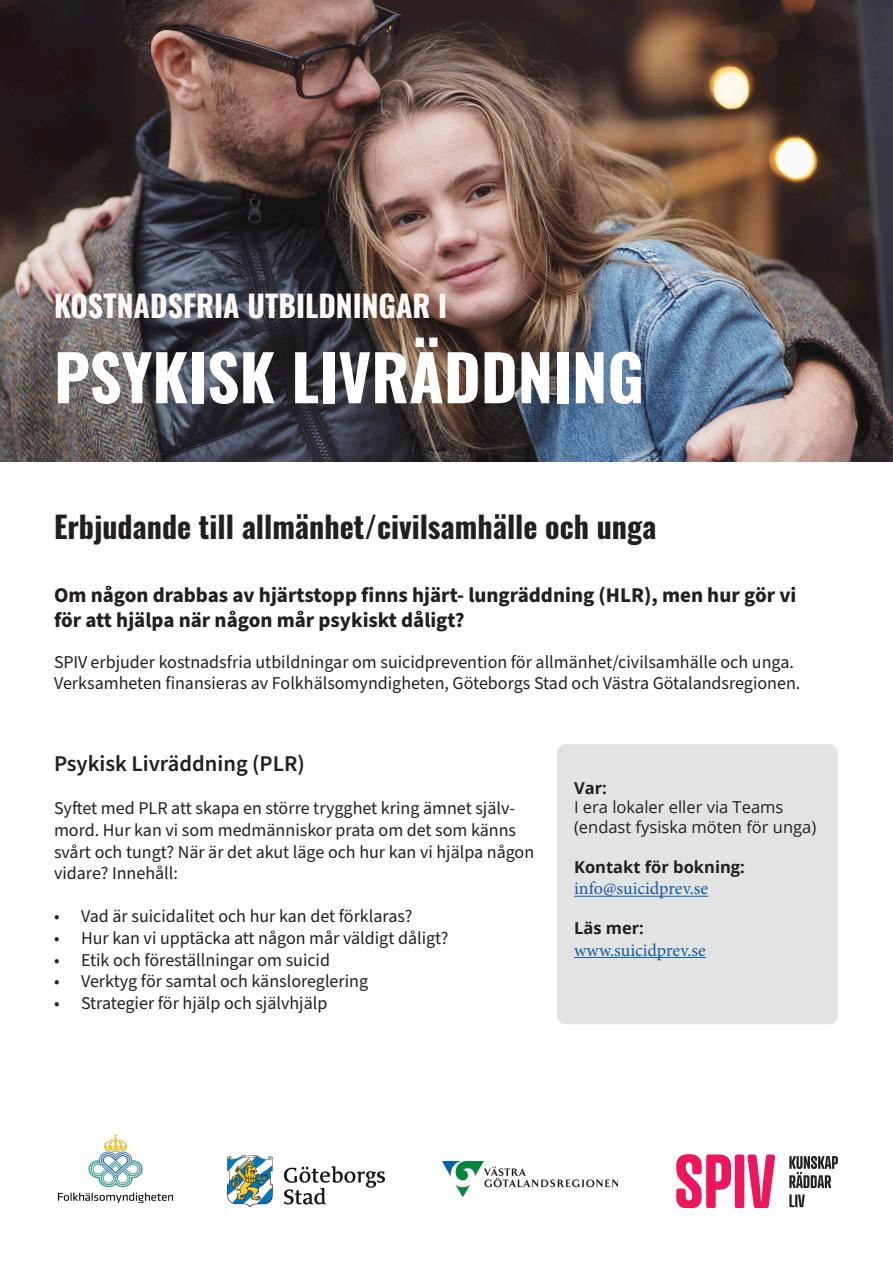
<style>
.page{position:relative;width:893px;height:1263px;background:#fff}
.page>*{position:absolute;margin:0;border:0;box-sizing:border-box;transform-origin:0 0}
.t1{font:700 63px "Oswald";color:#fff}
.t2{font:700 30px "Oswald";color:#231f20}
.t3{font:700 30px "Oswald";color:#fef8f7}
.t4{font:600 22.5px "Source Sans Pro";color:#231f20}
.t5{font:700 21px "Source Sans Pro";color:#231f20}
.t6{font:18px/21.6px "Source Sans Pro";color:#231f20}
.t7{font:18px "Minion Pro";color:#175d9e}
.t8{font:16.5px/19.8px "Open Sans";color:#231f20}
.t9{font:700 16.5px "Open Sans";color:#231f20}
.s1{font-weight:700}
</style>
<div class="page">
<img style="left:0;top:0;width:893px;height:461px">
<div style="left:557px;top:744px;width:281px;height:280px;background:#e2e3e3;border-radius:9px"></div>
<hr style="left:574px;top:896px;width:134px;height:1px;background:#175d9e">
<hr style="left:574px;top:957px;width:132px;height:1px;background:#175d9e">
<svg style="left:676px;top:1154px;width:99px;height:53px"></svg>
<svg style="left:789px;top:1156px;width:49px;height:32px"></svg>
<svg style="left:789px;top:1194px;width:16px;height:13px"></svg>
<img style="left:59px;top:1134px;width:113px;height:68px">
<img style="left:228px;top:1155px;width:156px;height:52px">
<img style="left:443px;top:1161px;width:174px;height:35px">
<p class="t3" style="left:54px;top:290px;width:395px">KOSTNADSFRIA UTBILDNINGAR I</p>
<p class="t1" style="left:54px;top:345px;width:591px">PSYKISK LIVRÄDDNING</p>
<p class="t2" style="left:54px;top:511px;width:604px">Erbjudande till allmänhet/civilsamhälle och unga</p>
<p class="t5" style="left:54px;top:581px;width:744px">Om någon drabbas av hjärtstopp finns hjärt- lungräddning (HLR), men hur gör vi</p>
<p class="t5" style="left:54px;top:606px;width:412px">för att hjälpa när någon mår psykiskt dåligt?</p>
<p class="t6" style="left:54px;top:652px;width:748px">SPIV erbjuder kostnadsfria utbildningar om suicidprevention för allmänhet/civilsamhälle och unga.<br>Verksamheten finansieras av Folkhälsomyndigheten, Göteborgs Stad och Västra Götalandsregionen.</p>
<p class="t4" style="left:54px;top:749px;width:252px">Psykisk Livräddning (PLR)</p>
<p class="t6" style="left:54px;top:798px;width:482px">Syftet med PLR att skapa en större trygghet kring ämnet själv&shy;mord. Hur kan vi som medmänniskor prata om det som känns svårt och tungt? När är det akut läge och hur kan vi hjälpa någon vidare? Innehåll:</p>
<p class="t6" style="left:54px;top:906px;width:360px">• Vad är suicidalitet och hur kan det förklaras?</p>
<p class="t6" style="left:54px;top:928px;width:396px">• Hur kan vi upptäcka att någon mår väldigt dåligt?</p>
<p class="t6" style="left:54px;top:949px;width:278px">• Etik och föreställningar om suicid</p>
<p class="t6" style="left:54px;top:971px;width:316px">• Verktyg för samtal och känsloreglering</p>
<p class="t6" style="left:54px;top:992px;width:275px">• Strategier för hjälp och självhjälp</p>
<p class="t8" style="left:574px;top:777px;width:211px"><span class="s1">Var:<br></span>I era lokaler eller via Teams</p>
<p class="t8" style="left:574px;top:817px;width:244px">(endast fysiska möten för unga)</p>
<p class="t9" style="left:574px;top:855px;width:172px">Kontakt för bokning:</p>
<p class="t7" style="left:574px;top:877px;width:136px">info@suicidprev.se</p>
<p class="t9" style="left:574px;top:916px;width:71px">Läs mer:</p>
<p class="t7" style="left:574px;top:938px;width:133px">www.suicidprev.se</p>
</div>
